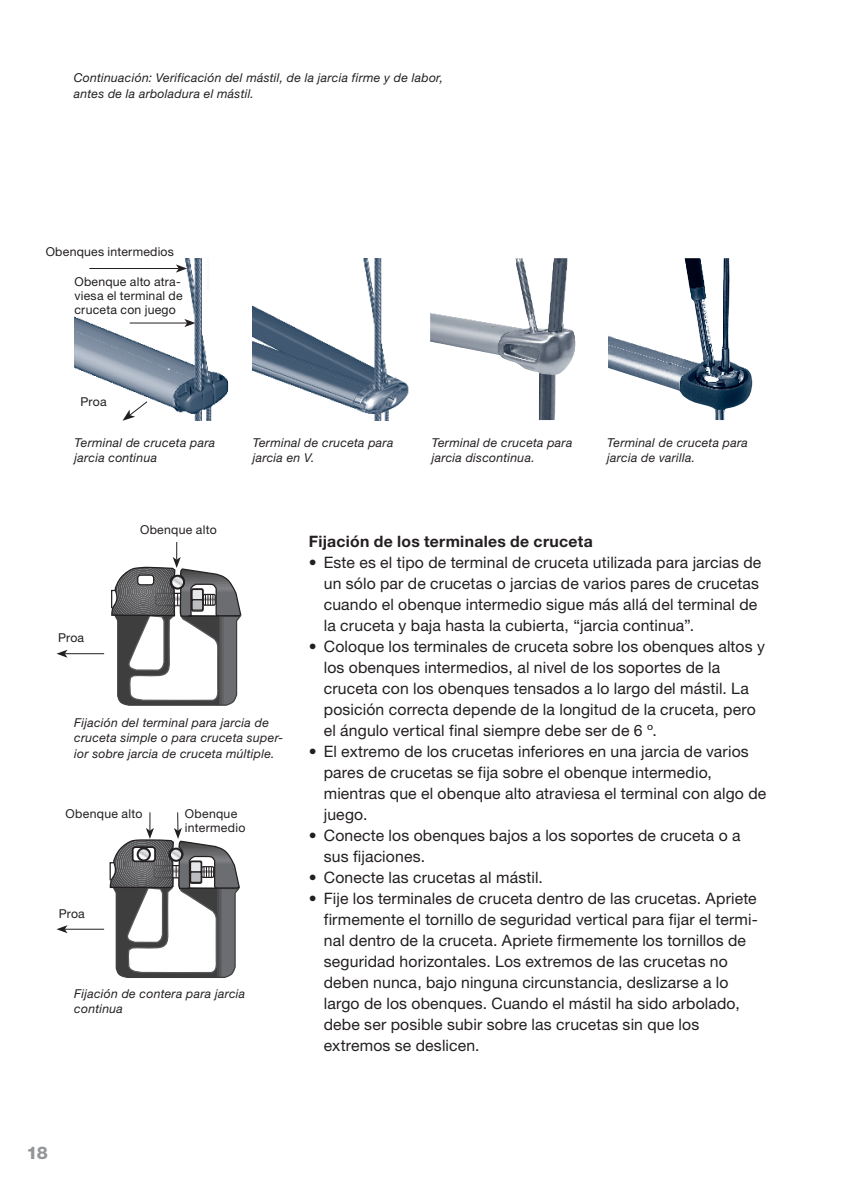
<style>
.page{position:relative;width:844px;height:1191px;background:#fff}
.page>*{position:absolute;margin:0;border:0;box-sizing:border-box;transform-origin:0 0}
.t1{font:800 17.5px "Helvetica Neue LT Pro";color:#939598}
.t2{font:15.75px/21px "Helvetica Neue LT Pro";letter-spacing:.01em;color:#231f20}
.t3{font:700 15.75px "Helvetica Neue LT Pro";letter-spacing:.02em;color:#231f20}
.t4{font:italic 12.25px/15.8px "Helvetica Neue LT Pro";letter-spacing:.025em;color:#231f20}
.t5{font:12.25px/14px "Helvetica Neue LT Pro";letter-spacing:.02em;color:#231f20}
</style>
<div class="page">
<img style="left:252px;top:258px;width:157px;height:162px">
<img style="left:608px;top:258px;width:115px;height:151px">
<img style="left:74px;top:258px;width:155px;height:162px">
<hr style="left:89px;top:268px;width:90px;height:1px;background:#231f20">
<svg style="left:176px;top:264px;width:11px;height:8px"></svg>
<svg style="left:122px;top:400px;width:26px;height:21px"></svg>
<hr style="left:130px;top:322px;width:57px;height:1px;background:#231f20">
<svg style="left:184px;top:319px;width:11px;height:8px"></svg>
<svg style="left:111px;top:542px;width:131px;height:164px"></svg>
<hr style="left:65px;top:653px;width:39px;height:1px;background:#231f20">
<svg style="left:56px;top:649px;width:12px;height:8px"></svg>
<svg style="left:109px;top:812px;width:131px;height:166px"></svg>
<hr style="left:65px;top:928px;width:39px;height:1px;background:#231f20">
<svg style="left:56px;top:925px;width:12px;height:8px"></svg>
<img style="left:529px;top:269px;width:24px;height:60px">
<p class="t4" style="left:74px;top:70px;width:371px">Continuación: Verificación del mástil, de la jarcia firme y de labor, antes de la arboladura el mástil.</p>
<p class="t5" style="left:46px;top:245px;width:130px">Obenques intermedios</p>
<p class="t5" style="left:74px;top:274px;width:110px">Obenque alto atra&shy;viesa el terminal de cruceta con juego</p>
<p class="t5" style="left:80px;top:395px;width:28px">Proa</p>
<p class="t4" style="left:74px;top:434px;width:142px">Terminal de cruceta para jarcia continua</p>
<p class="t4" style="left:253px;top:434px;width:142px">Terminal de cruceta para jarcia en V.</p>
<p class="t4" style="left:431px;top:434px;width:142px">Terminal de cruceta para jarcia discontinua.</p>
<p class="t4" style="left:607px;top:434px;width:142px">Terminal de cruceta para jarcia de varilla.</p>
<p class="t5" style="left:58px;top:631px;width:28px">Proa</p>
<p class="t5" style="left:140px;top:522px;width:78px">Obenque alto</p>
<p class="t4" style="left:74px;top:714px;width:210px">Fijación del terminal para jarcia de cruceta simple o para cruceta super&shy;ior sobre jarcia de cruceta múltiple.</p>
<p class="t5" style="left:66px;top:807px;width:78px">Obenque alto</p>
<p class="t5" style="left:59px;top:906px;width:28px">Proa</p>
<p class="t5" style="left:185px;top:807px;width:62px">Obenque intermedio</p>
<p class="t4" style="left:74px;top:985px;width:172px">Fijación de contera para jarcia continua</p>
<p class="t3" style="left:309px;top:531px;width:285px">Fijación de los terminales de cruceta</p>
<p class="t2" style="left:324px;top:551px;width:439px;text-indent:-15px">• Este es el tipo de terminal de cruceta utilizada para jarcias de un sólo par de crucetas o jarcias de varios pares de crucetas cuando el obenque intermedio sigue más allá del terminal de la cruceta y baja hasta la cubierta, “jarcia continua”.</p>
<p class="t2" style="left:324px;top:635px;width:442px;text-indent:-15px">• Coloque los terminales de cruceta sobre los obenques altos y los obenques intermedios, al nivel de los soportes de la cruceta con los obenques tensados a lo largo del mástil. La posición correcta depende de la longitud de la cruceta, pero el ángulo vertical final siempre debe ser de 6 º.</p>
<p class="t2" style="left:324px;top:740px;width:444px;text-indent:-15px">• El extremo de los crucetas inferiores en una jarcia de varios pares de crucetas se fija sobre el obenque intermedio, mientras que el obenque alto atraviesa el terminal con algo de juego.</p>
<p class="t2" style="left:324px;top:824px;width:418px;text-indent:-15px">• Conecte los obenques bajos a los soportes de cruceta o a sus fijaciones.</p>
<p class="t2" style="left:309px;top:866px;width:235px">• Conecte las crucetas al mástil.</p>
<p class="t2" style="left:324px;top:887px;width:435px;text-indent:-15px">• Fije los terminales de cruceta dentro de las crucetas. Apriete firmemente el tornillo de seguridad vertical para fijar el termi&shy;nal dentro de la cruceta. Apriete firmemente los tornillos de seguridad horizontales. Los extremos de las crucetas no deben nunca, bajo ninguna circunstancia, deslizarse a lo largo de los obenques. Cuando el mástil ha sido arbolado, debe ser posible subir sobre las crucetas sin que los extremos se deslicen.</p>
<p class="t1" style="left:27px;top:1142px;width:23px">18</p>
</div>
